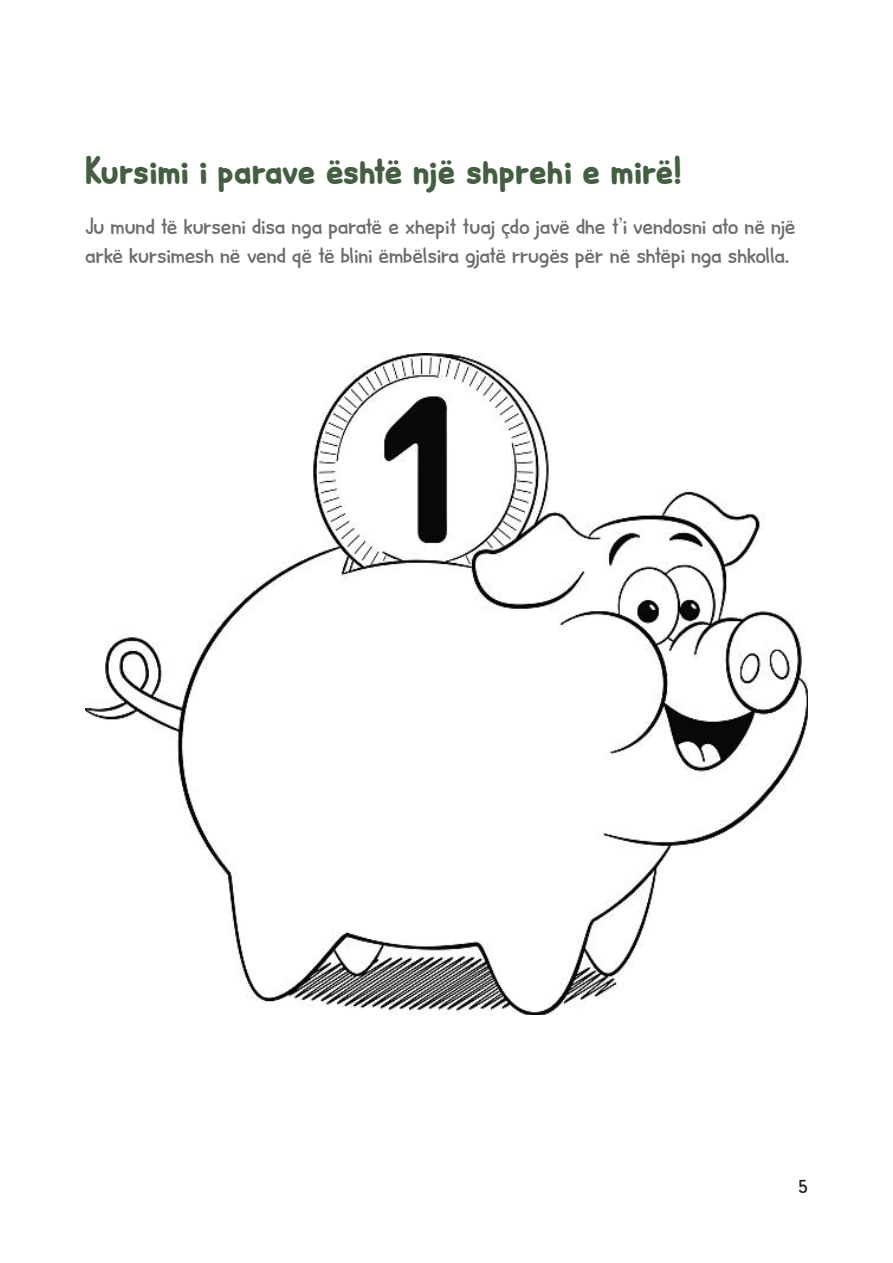
<style>
.page{position:relative;width:893px;height:1263px;background:#fff}
.page>*{position:absolute;margin:0;border:0;box-sizing:border-box;transform-origin:0 0}
.t1{font:700 40.5px "Minou";color:#445e41}
.t2{font:24px/28.8px "Minou";color:#6c6d70}
.t3{font:21px "Minou";color:#231f20}
</style>
<div class="page">
<img style="left:86px;top:353px;width:722px;height:662px">
<h1 class="t1" style="left:85px;top:145px;width:598px">Kursimi i parave është një shprehi e mirë!</h1>
<p class="t2" style="left:85px;top:211px;width:712px">Ju mund të kurseni disa nga paratë e xhepit tuaj çdo javë dhe t’i vendosni ato në një arkë kursimesh në vend që të blini ëmbëlsira gjatë rrugës për në shtëpi nga shkolla.</p>
<p class="t3" style="left:799px;top:1173px;width:11px">5</p>
</div>
